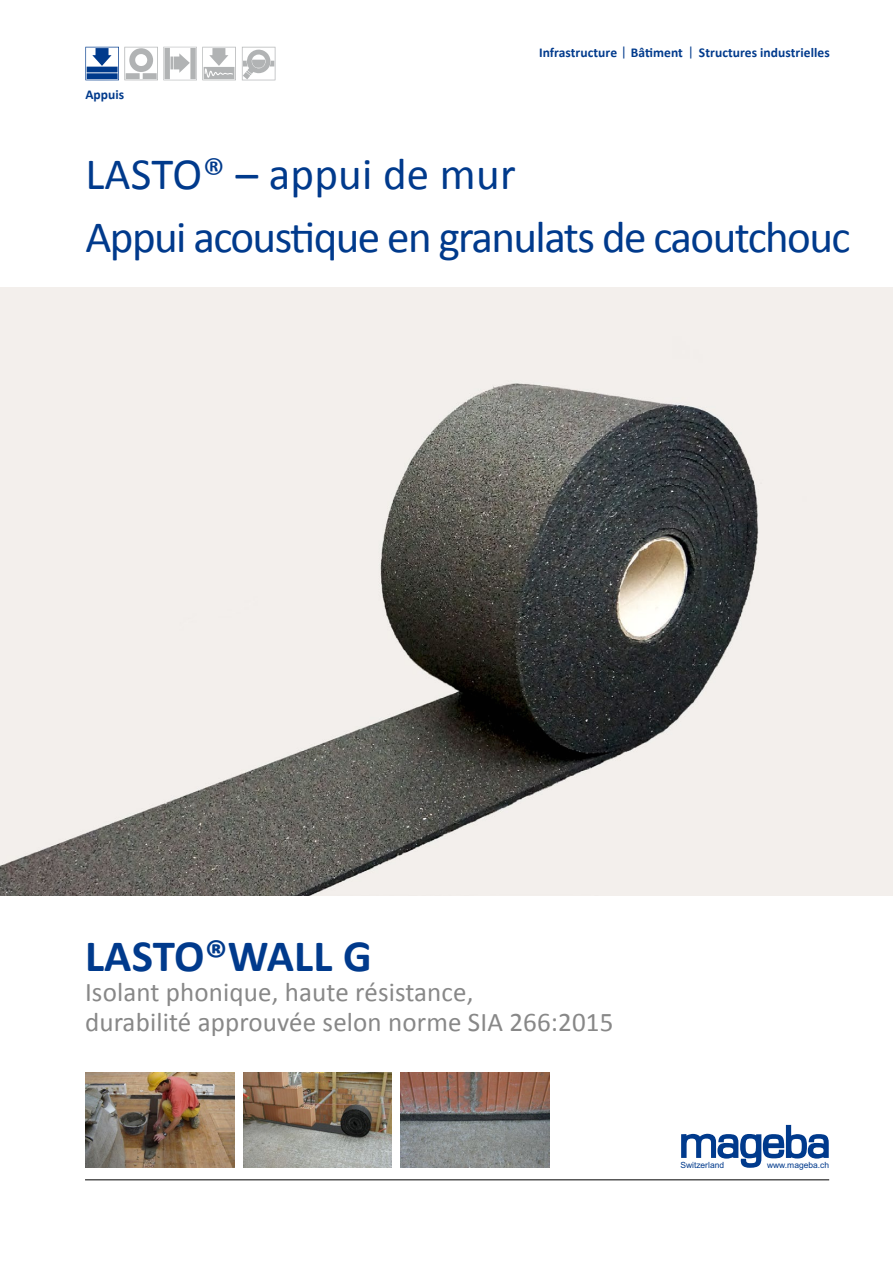
<style>
.page{position:relative;width:893px;height:1263px;background:#fff}
.page>*{position:absolute;margin:0;border:0;box-sizing:border-box;transform-origin:0 0}
.t1{font:45px/63px "Calibri";letter-spacing:-.035em;color:#003a8c}
.t2{font:700 45px "Calibri";letter-spacing:.005em;color:#003a8c}
.t3{font:27px/30px "Calibri";letter-spacing:.005em;color:#888}
.t4{font:700 13.5px "Calibri";letter-spacing:.005em;color:#003a8c}
.t5{font:8.55px "Arial";color:#003a8c}
.s1{font-weight:400}
</style>
<div class="page">
<hr style="left:85px;top:1179px;width:744px;height:1px;background:#000">
<img style="left:400px;top:1072px;width:149px;height:96px">
<img style="left:243px;top:1072px;width:149px;height:96px">
<img style="left:86px;top:1072px;width:149px;height:96px">
<img style="left:0;top:287px;width:893px;height:609px">
<svg style="left:85px;top:47px;width:151px;height:34px"></svg>
<svg style="left:242px;top:47px;width:34px;height:33px"></svg>
<svg style="left:243px;top:72px;width:7px;height:7px"></svg>
<svg style="left:681px;top:1125px;width:148px;height:43px"></svg>
<p class="t4" style="left:85px;top:85px;width:40px">Appuis</p>
<p class="t4" style="left:539px;top:43px;width:292px">Infrastructure <span class="s1">|</span> Bâtiment <span class="s1">|</span> Structures industrielles</p>
<h1 class="t1" style="left:85px;top:141px;width:766px">LASTO® – appui de mur<br>Appui acoustique en granulats de caoutchouc</h1>
<h1 class="t2" style="left:85px;top:924px;width:288px">LASTO®WALL G</h1>
<p class="t3" style="left:85px;top:976px;width:530px">Isolant phonique, haute résistance,<br>durabilité approuvée selon norme SIA 266:2015</p>
<p class="t5" style="left:680px;top:1159px;width:45px">Switzerland</p>
<p class="t5" style="left:767px;top:1159px;width:64px">www.mageba.ch</p>
</div>
